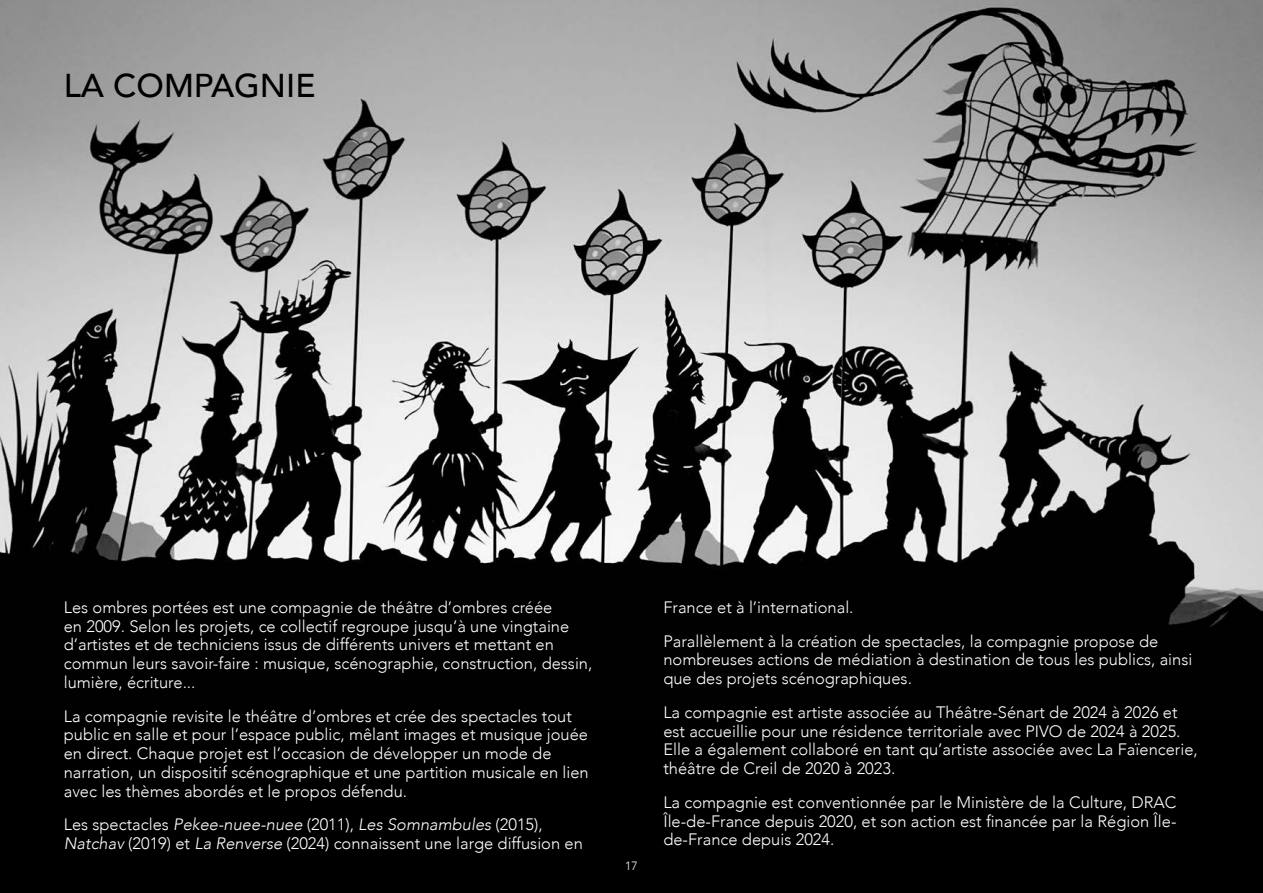
<style>
.page{position:relative;width:1263px;height:893px;background:#000}
.page>*{position:absolute;margin:0;border:0;box-sizing:border-box;transform-origin:0 0}
.t1{font:500 33px "Avenir";color:#000}
.t2{font:300 16.5px/18.8px "Avenir";color:#fff}
.t3{font:300 12px "Avenir";color:#fff}
.s1{font-style:italic}
</style>
<div class="page">
<img style="left:0;top:0;width:1263px;height:627px">
<h1 class="t1" style="left:64px;top:57px;width:253px">LA COMPAGNIE</h1>
<p class="t2" style="left:64px;top:598px;width:530px">Les ombres portées est une compagnie de théâtre d’ombres créée<br>en 2009. Selon les projets, ce collectif regroupe jusqu’à une vingtaine d’artistes et de techniciens issus de différents univers et mettant en commun leurs savoir-faire : musique, scénographie, construction, dessin, lumière, écriture...</p>
<p class="t2" style="left:64px;top:706px;width:526px">La compagnie revisite le théâtre d’ombres et crée des spectacles tout public en salle et pour l’espace public, mêlant images et musique jouée en direct. Chaque projet est l’occasion de développer un mode de narration, un dispositif scénographique et une partition musicale en lien avec les thèmes abordés et le propos défendu.</p>
<p class="t2" style="left:64px;top:815px;width:521px">Les spectacles <span class="s1">Pekee-nuee-nuee</span> (2011), <span class="s1">Les Somnambules</span> (2015),<br><span class="s1">Natchav</span> (2019) et <span class="s1">La Renverse</span> (2024) connaissent une large diffusion en</p>
<p class="t3" style="left:625px;top:858px;width:14px">17</p>
<p class="t2" style="left:663px;top:590px;width:496px;line-height:33.8px">France et à l’international.<br>Parallèlement à la création de spectacles, la compagnie propose de</p>
<p class="t2" style="left:663px;top:650px;width:530px">nombreuses actions de médiation à destination de tous les publics, ainsi que des projets scénographiques.</p>
<p class="t2" style="left:663px;top:703px;width:536px">La compagnie est artiste associée au Théâtre-Sénart de 2024 à 2026 et est accueillie pour une résidence territoriale avec PIVO de 2024 à 2025.<br>Elle a également collaboré en tant qu’artiste associée avec La Faïencerie, théâtre de Creil de 2020 à 2023.</p>
<p class="t2" style="left:663px;top:793px;width:515px;text-align:justify">La compagnie est conventionnée par le Ministère de la Culture, DRAC Île-de-France depuis 2020, et son action est financée par la Région Île&shy;de-France depuis 2024.</p>
</div>
